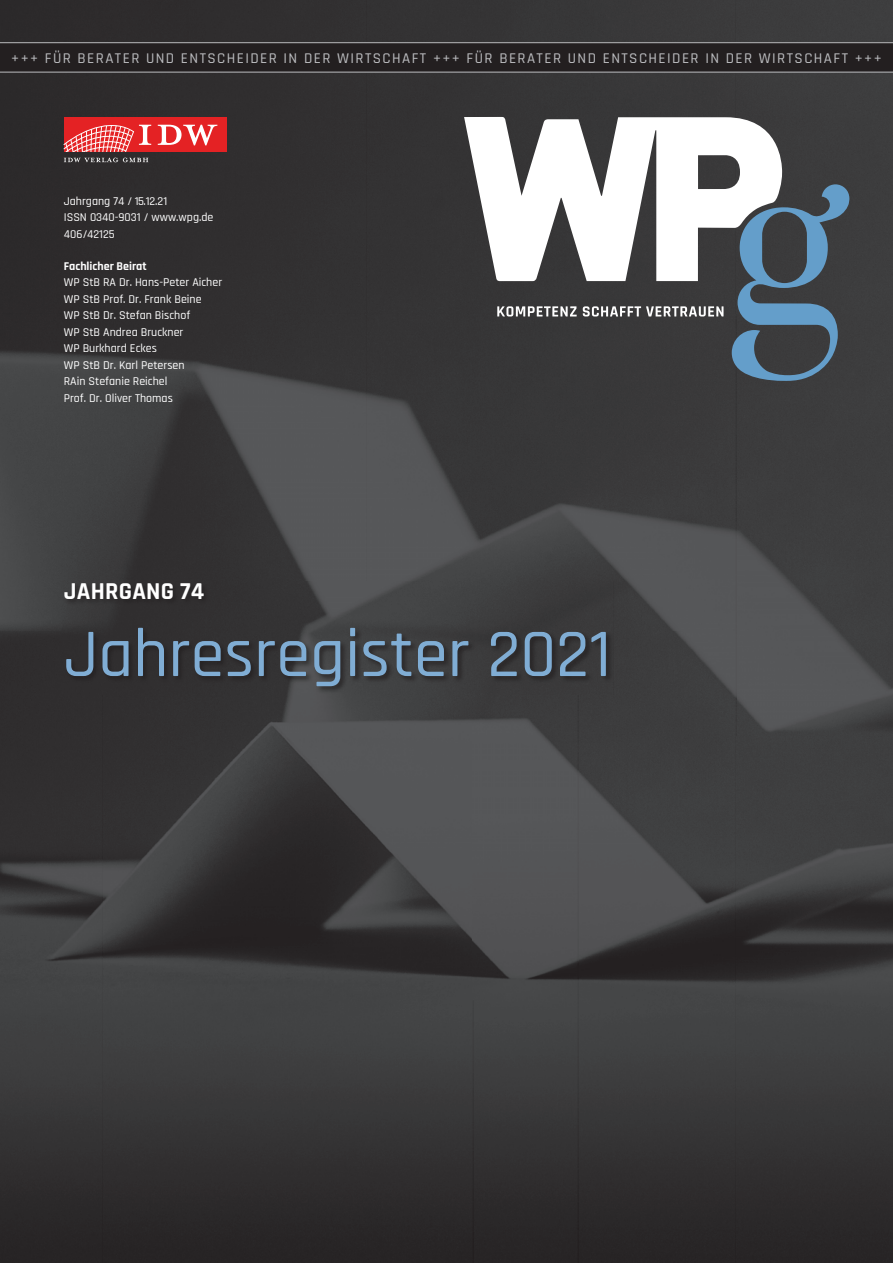
<style>
.page{position:relative;width:893px;height:1263px;background:#fff}
.page>*{position:absolute;margin:0;border:0;box-sizing:border-box;transform-origin:0 0}
.t1{font:500 68.7px "Rajdhani";color:#80add4}
.t2{font:700 24.45px "Rajdhani";letter-spacing:.01em;color:#fff}
.t3{font:500 15px "Rajdhani";letter-spacing:.095em;color:#bcbdc0}
.t4{font:500 12px/16.5px "Rajdhani";color:#fff}
.t5{font:700 12px "Rajdhani";color:#fff}
</style>
<div class="page">
<img style="left:0;top:0;width:736px;height:631px">
<img style="left:736px;top:0;width:157px;height:1263px">
<img style="left:0;top:631px;width:103px;height:632px">
<img style="left:579px;top:631px;width:158px;height:632px">
<img style="left:103px;top:694px;width:476px;height:569px">
<img style="left:63px;top:582px;width:551px;height:112px">
<div style="left:0;top:43px;width:893px;height:29px;background:#231f20"></div>
<svg style="left:497px;top:306px;width:226px;height:10px"></svg>
<svg style="left:464px;top:117px;width:318px;height:164px"></svg>
<svg style="left:732px;top:184px;width:118px;height:198px;background:#536574"></svg>
<div style="left:64px;top:117px;width:163px;height:35px;background:#e42224"></div>
<svg style="left:158px;top:125px;width:59px;height:20px"></svg>
<svg style="left:64px;top:124px;width:87px;height:28px"></svg>
<svg style="left:64px;top:158px;width:84px;height:4px"></svg>
<p class="t3" style="left:11px;top:49px;width:872px">+++ FÜR BERATER UND ENTSCHEIDER IN DER WIRTSCHAFT +++ FÜR BERATER UND ENTSCHEIDER IN DER WIRTSCHAFT +++</p>
<p class="t4" style="left:64px;top:193px;width:151px">Jahrgang 74 / 15.12.21<br>ISSN 0340-9031 / www.wpg.de<br>406/42125</p>
<p class="t5" style="left:64px;top:259px;width:84px">Fachlicher Beirat</p>
<p class="t4" style="left:64px;top:275px;width:160px">WP StB RA Dr. Hans-Peter Aicher<br>WP StB Prof. Dr. Frank Beine<br>WP StB Dr. Stefan Bischof<br>WP StB Andrea Bruckner<br>WP Burkhard Eckes<br>WP StB Dr. Karl Petersen<br>RAin Stefanie Reichel<br>Prof. Dr. Oliver Thomas</p>
<h2 class="t2" style="left:64px;top:576px;width:142px">JAHRGANG 74</h2>
<h1 class="t1" style="left:64px;top:612px;width:549px">Jahresregister 2021</h1>
</div>
